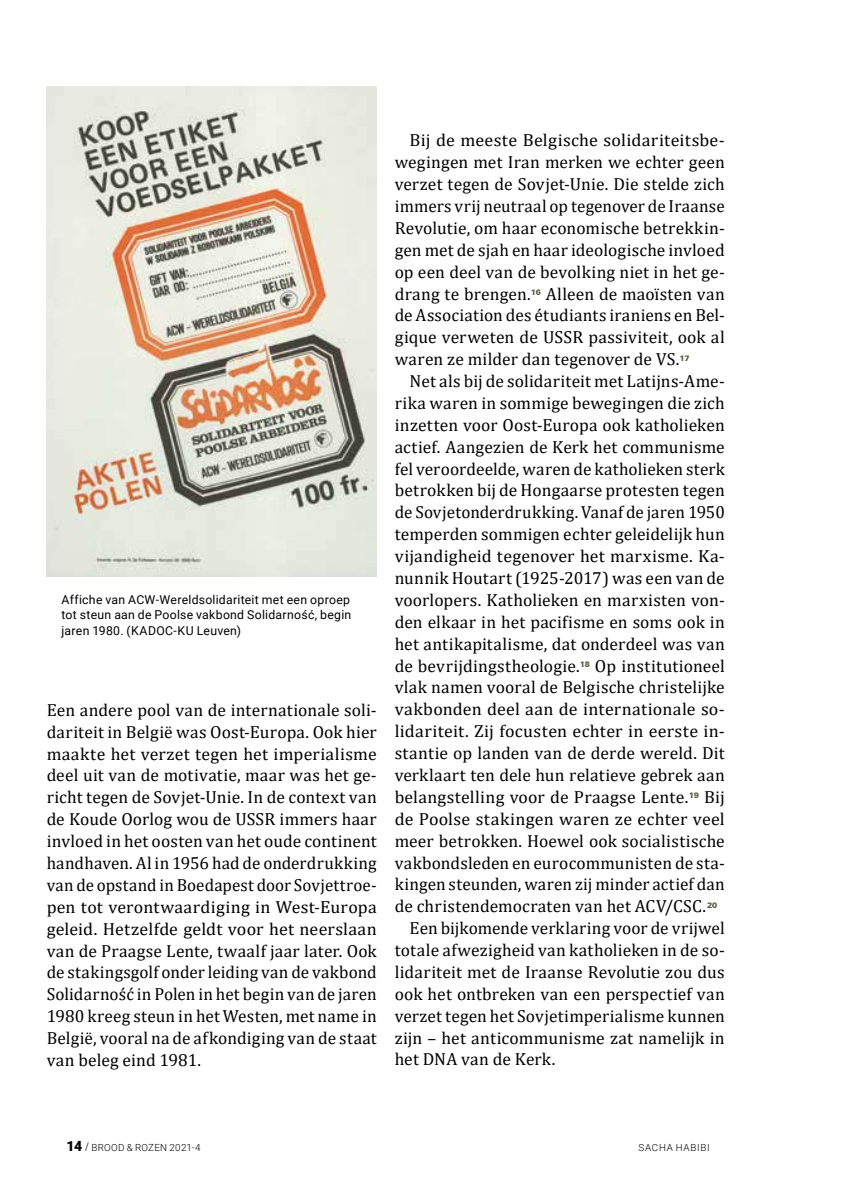
<style>
.page{position:relative;width:844px;height:1191px;background:#fff}
.page>*{position:absolute;margin:0;border:0;box-sizing:border-box;transform-origin:0 0}
.t1{font:17.5px/21.9px "Cambria";letter-spacing:.01em;color:#000;text-align:justify}
.t2{font:12.25px/15.8px "Roboto";letter-spacing:.02em;color:#000;text-align:justify}
.t3{font:300 9.8px "Roboto";letter-spacing:.035em;color:#000}
.t4{font:300 9.8px "Roboto";letter-spacing:.07em;color:#000}
.t5{font:900 7.7px "Zurich BT";letter-spacing:-.015em;color:#525d42}
.s1{font-weight:900;font-size:14px}
.s2{font-family:"Zurich BT";font-weight:400;font-size:10.5px}
</style>
<div class="page">
<img style="left:47px;top:87px;width:330px;height:489px">
<p class="t2" style="left:62px;top:591px;width:291px">Affiche van ACW-Wereldsolidariteit met een oproep tot steun aan de Poolse vakbond Solidarność, begin jaren 1980. (KADOC-KU Leuven)</p>
<p class="t1" style="left:47px;top:699px;width:331px">Een andere pool van de internationale soli&shy;dariteit in België was Oost-Europa. Ook hier maakte het verzet tegen het imperialisme deel uit van de motivatie, maar was het ge&shy;richt tegen de Sovjet-Unie. In de context van de Koude Oorlog wou de USSR immers haar invloed in het oosten van het oude continent handhaven. Al in 1956 had de onderdrukking van de opstand in Boedapest door Sovjettroe&shy;pen tot verontwaardiging in West-Europa geleid. Hetzelfde geldt voor het neerslaan van de Praagse Lente, twaalf jaar later. Ook de stakingsgolf onder leiding van de vakbond Solidarność in Polen in het begin van de jaren 1980 kreeg steun in het Westen, met name in België, vooral na de afkondiging van de staat van beleg eind 1981.</p>
<p class="t1" style="left:394px;top:129px;width:331px;text-indent:15px">Bij de meeste Belgische solidariteitsbe&shy;wegingen met Iran merken we echter geen verzet tegen de Sovjet-Unie. Die stelde zich immers vrij neutraal op tegenover de Iraanse Revolutie, om haar economische betrekkin&shy;gen met de sjah en haar ideologische invloed op een deel van de bevolking niet in het ge&shy;drang te brengen.</p>
<p class="t1" style="left:394px;top:282px;width:331px;text-indent:151px">Alleen de maoïsten van de Association des étudiants iraniens en Bel&shy;gique verweten de USSR passiviteit, ook al waren ze milder dan tegenover de VS.</p>
<p class="t5" style="left:530px;top:288px;width:12px">16</p>
<p class="t5" style="left:679px;top:353px;width:11px">17</p>
<p class="t1" style="left:394px;top:370px;width:331px;text-indent:15px">Net als bij de solidariteit met Latijns-Ame&shy;rika waren in sommige bewegingen die zich inzetten voor Oost-Europa ook katholieken actief. Aangezien de Kerk het communisme fel veroordeelde, waren de katholieken sterk betrokken bij de Hongaarse protesten tegen de Sovjetonderdrukking. Vanaf de jaren 1950 temperden sommigen echter geleidelijk hun vijandigheid tegenover het marxisme. Ka&shy;nunnik Houtart (1925-2017) was een van de voorlopers. Katholieken en marxisten von&shy;den elkaar in het pacifisme en soms ook in het antikapitalisme, dat onderdeel was van de bevrijdingstheologie.</p>
<p class="t1" style="left:394px;top:654px;width:331px;text-indent:200px">Op institutioneel vlak namen vooral de Belgische christelijke vakbonden deel aan de internationale so&shy;lidariteit. Zij focusten echter in eerste in&shy;stantie op landen van de derde wereld. Dit verklaart ten dele hun relatieve gebrek aan belangstelling voor de Praagse Lente.</p>
<p class="t5" style="left:579px;top:659px;width:12px">18</p>
<p class="t1" style="left:394px;top:786px;width:331px;text-indent:309px">Bij de Poolse stakingen waren ze echter veel meer betrokken. Hoewel ook socialistische vakbondsleden en eurocommunisten de sta&shy;kingen steunden, waren zij minder actief dan de christendemocraten van het ACV/CSC.</p>
<p class="t5" style="left:688px;top:791px;width:12px">19</p>
<p class="t5" style="left:706px;top:900px;width:12px">20</p>
<p class="t1" style="left:394px;top:917px;width:331px;text-indent:15px">Een bijkomende verklaring voor de vrijwel totale afwezigheid van katholieken in de so&shy;lidariteit met de Iraanse Revolutie zou dus ook het ontbreken van een perspectief van verzet tegen het Sovjetimperialisme kunnen zijn – het anticommunisme zat namelijk in het DNA van de Kerk.</p>
<p class="t3" style="left:66px;top:1140px;width:136px"><span class="s1">14</span> <span class="s2">/</span> BROOD &amp; ROZEN 2021-4</p>
<p class="t4" style="left:638px;top:1140px;width:73px">SACHA HABIBI</p>
</div>
